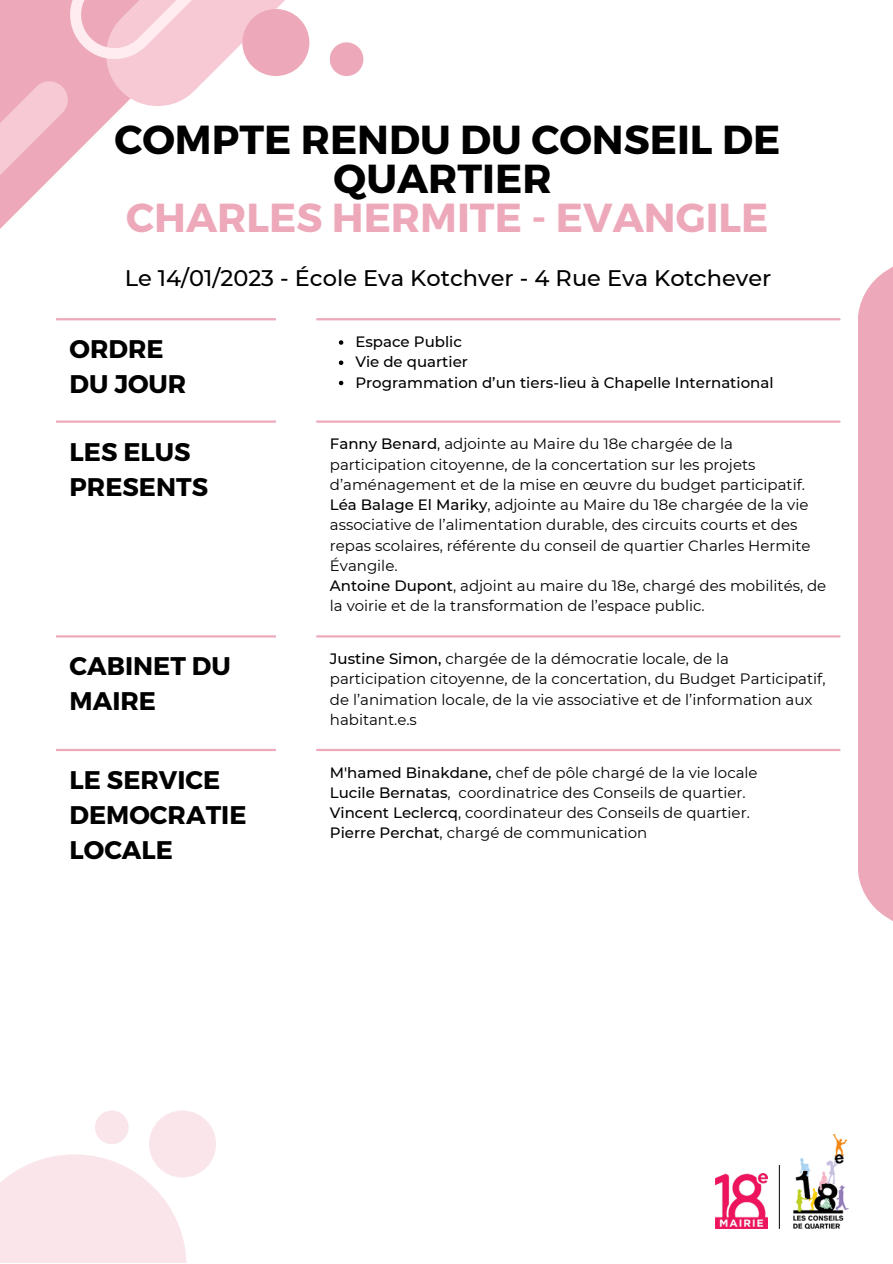
<style>
.page{position:relative;width:893px;height:1264px;background:#fff}
.page>*{position:absolute;margin:0;border:0;box-sizing:border-box;transform-origin:0 0}
.t1{font:700 40.5px/39.3px "Montserrat";color:#000;text-align:center}
.t2{font:700 40.5px "Montserrat";color:#eda9ba}
.t3{font:700 25.5px/34.8px "Montserrat";color:#000}
.t4{font:500 22.5px "Montserrat";color:#000}
.t5{font:15px/20.2px "Montserrat";color:#000}
.t6{font:500 15px "Montserrat";color:#000}
.s1{font-weight:500}
</style>
<div class="page">
<div style="left:857px;top:236px;width:35px;height:716px;background:#eda9ba"></div>
<svg style="left:0;top:186px;width:43px;height:43px"></svg>
<svg style="left:0;top:0;width:343px;height:186px"></svg>
<svg style="left:0;top:1154px;width:186px;height:108px;background:#f9e8ec"></svg>
<div style="left:149px;top:1110px;width:67px;height:67px;background:#f9e5ea;border-radius:50%"></div>
<div style="left:242px;top:9px;width:67px;height:67px;background:#eda9ba;border-radius:50%"></div>
<div style="left:95px;top:1110px;width:34px;height:34px;background:#f9e5ea;border-radius:50%"></div>
<div style="left:330px;top:42px;width:33px;height:34px;background:#eda9ba;border-radius:50%"></div>
<svg style="left:339px;top:340px;width:4px;height:5px"></svg>
<svg style="left:339px;top:360px;width:4px;height:5px"></svg>
<svg style="left:339px;top:381px;width:4px;height:4px"></svg>
<hr style="left:56px;top:318px;width:220px;height:2px;background:#eda9ba">
<hr style="left:316px;top:318px;width:524px;height:2px;background:#eda9ba">
<hr style="left:56px;top:420px;width:220px;height:3px;background:#eda9ba">
<hr style="left:316px;top:420px;width:524px;height:3px;background:#eda9ba">
<hr style="left:56px;top:635px;width:220px;height:2px;background:#eda9ba">
<hr style="left:316px;top:635px;width:524px;height:2px;background:#eda9ba">
<hr style="left:56px;top:749px;width:220px;height:2px;background:#eda9ba">
<hr style="left:316px;top:749px;width:524px;height:2px;background:#eda9ba">
<img style="left:715px;top:1173px;width:52px;height:55px">
<img style="left:793px;top:1134px;width:56px;height:94px">
<hr style="left:778px;top:1164px;width:1px;height:64px;background:#000">
<p class="t1" style="left:114px;top:117px;width:667px">COMPTE RENDU DU CONSEIL DE<br>QUARTIER</p>
<p class="t2" style="left:126px;top:191px;width:643px">CHARLES HERMITE - EVANGILE</p>
<p class="t4" style="left:125px;top:264px;width:648px">Le 14/01/2023 - École Eva Kotchver - 4 Rue Eva Kotchever</p>
<p class="t3" style="left:70px;top:330px;width:96px">ORDRE</p>
<p class="t3" style="left:70px;top:365px;width:118px">DU JOUR</p>
<p class="t6" style="left:355px;top:332px;width:108px">Espace Public</p>
<p class="t6" style="left:355px;top:353px;width:114px">Vie de quartier</p>
<p class="t6" style="left:355px;top:373px;width:419px">Programmation d’un tiers-lieu à Chapelle International</p>
<p class="t3" style="left:70px;top:433px;width:140px">LES ELUS<br>PRESENTS</p>
<p class="t5" style="left:330px;top:434px;width:476px"><span class="s1">Fanny Benard</span>, adjointe au Maire du 18e chargée de la participation citoyenne, de la concertation sur les projets d’aménagement et de la mise en œuvre du budget participatif.</p>
<p class="t5" style="left:330px;top:494px;width:482px"><span class="s1">Léa Balage El Mariky</span>, adjointe au Maire du 18e chargée de la vie associative de l’alimentation durable, des circuits courts et des repas scolaires, référente du conseil de quartier Charles Hermite Évangile.</p>
<p class="t5" style="left:330px;top:575px;width:498px"><span class="s1">Antoine Dupont</span>, adjoint au maire du 18e, chargé des mobilités, de la voirie et de la transformation de l’espace public.</p>
<p class="t3" style="left:70px;top:647px;width:163px">CABINET DU<br>MAIRE</p>
<p class="t5" style="left:330px;top:648px;width:497px"><span class="s1">Justine Simon,</span> chargée de la démocratie locale, de la participation citoyenne, de la concertation, du Budget Participatif, de l’animation locale, de la vie associative et de l’information aux habitant.e.s</p>
<p class="t3" style="left:70px;top:761px;width:178px">LE SERVICE<br>DEMOCRATIE<br>LOCALE</p>
<p class="t5" style="left:330px;top:762px;width:429px"><span class="s1">M'hamed Binakdane,</span> chef de pôle chargé de la vie locale</p>
<p class="t5" style="left:330px;top:782px;width:417px"><span class="s1">Lucile Bernatas</span>, coordinatrice des Conseils de quartier.</p>
<p class="t5" style="left:330px;top:802px;width:421px"><span class="s1">Vincent Leclercq</span>, coordinateur des Conseils de quartier.</p>
<p class="t5" style="left:330px;top:823px;width:319px"><span class="s1">Pierre Perchat</span>, chargé de communication</p>
</div>
